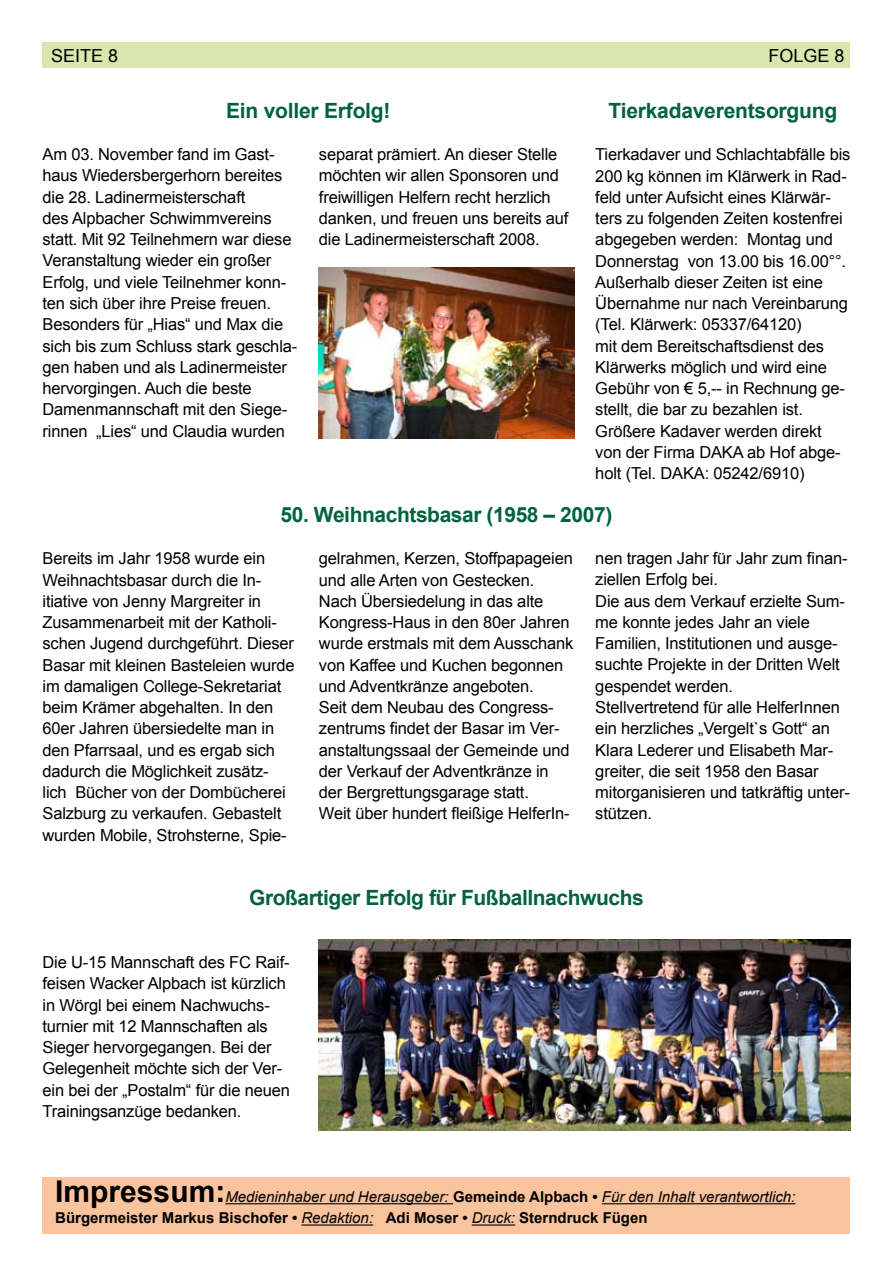
<style>
.page{position:relative;width:893px;height:1263px;background:#fff}
.page>*{position:absolute;margin:0;border:0;box-sizing:border-box;transform-origin:0 0}
.t1{font:700 21px "Arial";letter-spacing:-.02em;color:#00633c}
.t2{font:18px "Arial";color:#000}
.t3{font:16.5px/21.3px "Arial";letter-spacing:-.01em;color:#000}
.t4{font:italic 15px/21.3px "Arial";color:#000}
.s1{font-weight:700;font-style:normal;font-size:30px}
.s2{font-weight:700;font-style:normal}
</style>
<div class="page">
<div style="left:43px;top:1177px;width:807px;height:56px;background:#f9c39d"></div>
<hr style="left:225px;top:1203px;width:228px;height:1px;background:#000">
<hr style="left:602px;top:1203px;width:193px;height:1px;background:#000">
<hr style="left:301px;top:1224px;width:72px;height:1px;background:#000">
<hr style="left:472px;top:1224px;width:43px;height:1px;background:#000">
<div style="left:43px;top:43px;width:807px;height:25px;background:#d9e7af"></div>
<img style="left:319px;top:268px;width:255px;height:170px">
<img style="left:319px;top:939px;width:531px;height:191px">
<p class="t2" style="left:51px;top:45px;width:69px">SEITE 8</p>
<p class="t2" style="left:769px;top:45px;width:78px">FOLGE 8</p>
<p class="t2" style="left:835px;top:45px;width:12px">3</p>
<p class="t1" style="left:226px;top:99px;width:166px">Ein voller Erfolg!</p>
<p class="t3" style="left:43px;top:144px;width:256px">Am 03. November fand im Gast&shy;haus Wiedersbergerhorn bereites die 28. Ladinermeisterschaft<br>des Alpbacher Schwimmvereins statt. Mit 92 Teilnehmern war diese<br>Veranstaltung wieder ein großer<br>Erfolg, und viele Teilnehmer konn&shy;ten sich über ihre Preise freuen.<br>Besonders für „Hias“ und Max die sich bis zum Schluss stark geschla&shy;gen haben und als Ladinermeister hervorgingen. Auch die beste<br>Damenmannschaft mit den Siege&shy;rinnen „Lies“ und Claudia wurden</p>
<p class="t3" style="left:319px;top:144px;width:251px">separat prämiert. An dieser Stelle möchten wir allen Sponsoren und freiwilligen Helfern recht herzlich danken, und freuen uns bereits auf die Ladinermeisterschaft 2008.</p>
<p class="t1" style="left:608px;top:99px;width:230px">Tierkadaverentsorgung</p>
<p class="t3" style="left:595px;top:144px;width:257px">Tierkadaver und Schlachtabfälle bis<br>200 kg können im Klärwerk in Rad&shy;feld unter Aufsicht eines Klärwär&shy;ters zu folgenden Zeiten kostenfrei abgegeben werden: Montag und<br>Donnerstag von 13.00 bis 16.00°°.<br>Außerhalb dieser Zeiten ist eine<br>Übernahme nur nach Vereinbarung (Tel. Klärwerk: 05337/64120)<br>mit dem Bereitschaftsdienst des<br>Klärwerks möglich und wird eine<br>Gebühr von € 5,-- in Rechnung ge&shy;stellt, die bar zu bezahlen ist.<br>Größere Kadaver werden direkt von der Firma DAKA ab Hof abge&shy;holt (Tel. DAKA: 05242/6910)</p>
<p class="t1" style="left:281px;top:503px;width:333px">50. Weihnachtsbasar (1958 – 2007)</p>
<p class="t3" style="left:319px;top:548px;width:256px">gelrahmen, Kerzen, Stoffpapageien und alle Arten von Gestecken.<br>Nach Übersiedelung in das alte<br>Kongress-Haus in den 80er Jahren wurde erstmals mit dem Ausschank von Kaffee und Kuchen begonnen und Adventkränze angeboten.<br>Seit dem Neubau des Congress&shy;zentrums findet der Basar im Ver&shy;anstaltungssaal der Gemeinde und der Verkauf der Adventkränze in der Bergrettungsgarage statt.<br>Weit über hundert fleißige HelferIn-</p>
<p class="t3" style="left:595px;top:548px;width:256px">nen tragen Jahr für Jahr zum finan&shy;ziellen Erfolg bei.<br>Die aus dem Verkauf erzielte Sum&shy;me konnte jedes Jahr an viele<br>Familien, Institutionen und ausge&shy;suchte Projekte in der Dritten Welt gespendet werden.<br>Stellvertretend für alle HelferInnen ein herzliches „Vergelt`s Gott“ an<br>Klara Lederer und Elisabeth Mar&shy;greiter, die seit 1958 den Basar mitorganisieren und tatkräftig unter&shy;stützen.</p>
<p class="t3" style="left:43px;top:548px;width:254px">Bereits im Jahr 1958 wurde ein<br>Weihnachtsbasar durch die In&shy;itiative von Jenny Margreiter in<br>Zusammenarbeit mit der Katholi&shy;schen Jugend durchgeführt. Dieser<br>Basar mit kleinen Basteleien wurde im damaligen College-Sekretariat beim Krämer abgehalten. In den<br>60er Jahren übersiedelte man in den Pfarrsaal, und es ergab sich dadurch die Möglichkeit zusätz&shy;lich Bücher von der Dombücherei<br>Salzburg zu verkaufen. Gebastelt wurden Mobile, Strohsterne, Spie-</p>
<p class="t1" style="left:249px;top:885px;width:396px">Großartiger Erfolg für Fußballnachwuchs</p>
<p class="t3" style="left:43px;top:952px;width:249px">Die U-15 Mannschaft des FC Raif&shy;feisen Wacker Alpbach ist kürzlich in Wörgl bei einem Nachwuchs&shy;turnier mit 12 Mannschaften als<br>Sieger hervorgegangen. Bei der<br>Gelegenheit möchte sich der Ver&shy;ein bei der „Postalm“ für die neuen<br>Trainingsanzüge bedanken.</p>
<p class="t4" style="left:55px;top:1186px;width:742px"><span class="s1">Impressum:</span>Medieninhaber und Herausgeber: <span class="s2">Gemeinde Alpbach •</span> Für den Inhalt verantwortlich:<br><span class="s2">Bürgermeister Markus Bischofer •</span> Redaktion: <span class="s2">Adi Moser •</span> Druck: <span class="s2">Sterndruck Fügen</span></p>
</div>
